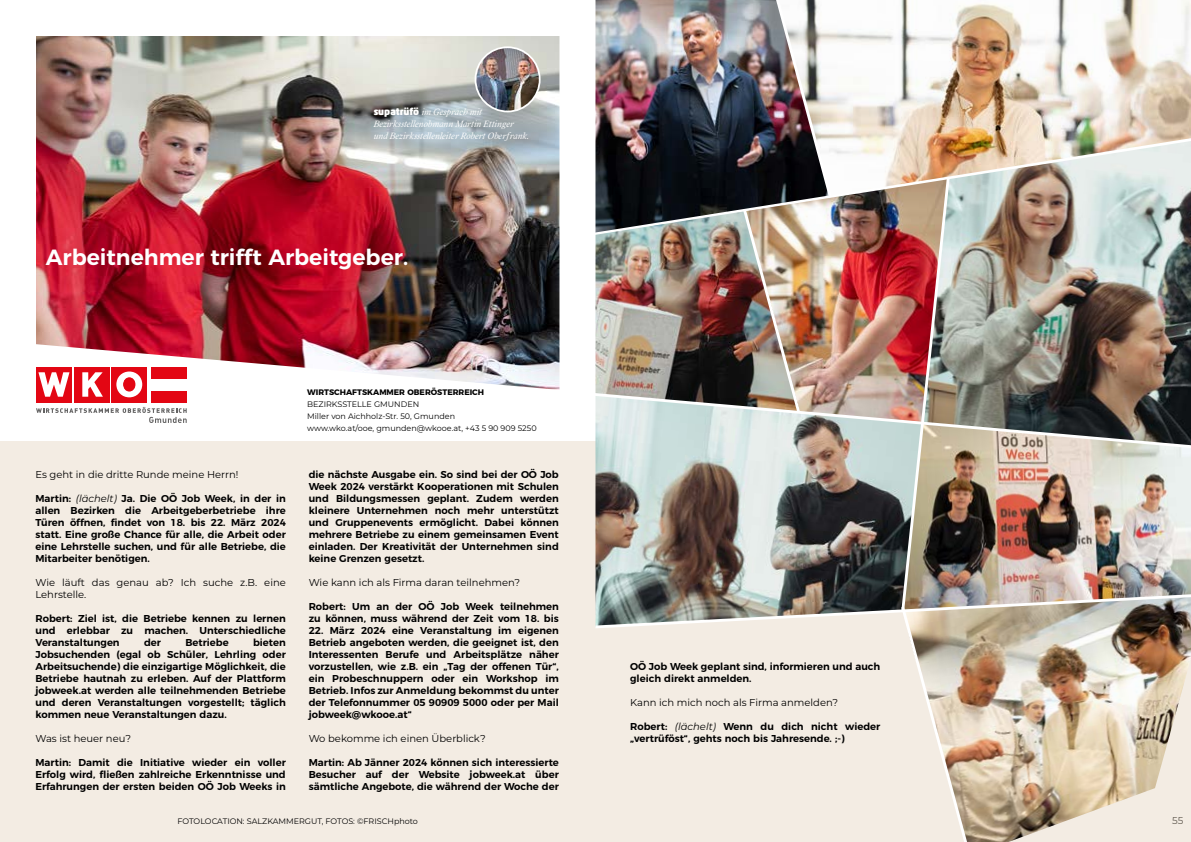
<style>
.page{position:relative;width:1191px;height:842px;background:#fff}
.page>*{position:absolute;margin:0;border:0;box-sizing:border-box;transform-origin:0 0}
.t1{font:600 22px "Montserrat";color:#fff}
.t2{font:600 10px/12px "Montserrat";color:#000;text-align:justify}
.t3{font:10px/12px "Montserrat";color:#000}
.t4{font:italic 300 10px/12px "Addington CF";color:#fff}
.t5{font:8px/12px "Montserrat";color:#000}
.t6{font:700 8px "Montserrat";color:#000}
.s1{font-family:"Akko Rounded Std";font-weight:900;font-style:normal}
.s2{font-weight:400;font-style:italic}
</style>
<div class="page">
<div style="left:0;top:441px;width:1191px;height:401px;background:#f3ece3"></div>
<img style="left:36px;top:36px;width:523px;height:305px">
<img style="left:475px;top:47px;width:65px;height:64px;border-radius:32px">
<div style="left:474px;top:46px;width:66px;height:66px;border:2px solid #fff;border-radius:50%"></div>
<img style="left:36px;top:341px;width:524px;height:49px">
<div style="left:151px;top:379px;width:36px;height:12px;background:#fff"></div>
<div style="left:111px;top:367px;width:36px;height:36px;background:#e30613"></div>
<div style="left:74px;top:367px;width:36px;height:36px;background:#e30613"></div>
<svg style="left:82px;top:372px;width:21px;height:25px"></svg>
<div style="left:36px;top:367px;width:36px;height:36px;background:#e30613"></div>
<svg style="left:38px;top:372px;width:31px;height:25px"></svg>
<div style="left:151px;top:367px;width:36px;height:12px;background:#e30613"></div>
<div style="left:151px;top:391px;width:36px;height:12px;background:#e30613"></div>
<svg style="left:116px;top:371px;width:26px;height:26px"></svg>
<div style="left:124px;top:378px;width:11px;height:13px;background:#e30613;border-radius:50%"></div>
<div style="left:123px;top:377px;width:12px;height:14px;border:1px solid #e30613;border-radius:50%"></div>
<svg style="left:36px;top:407px;width:151px;height:16px"></svg>
<img style="left:595px;top:0;width:596px;height:842px">
<p class="t4" style="left:374px;top:105px;width:157px"><span class="s1">supatrüfö</span> im Gespräch mit<br>Bezirksstellenobmann Martin Ettinger und Bezirksstellenleiter Robert Oberfrank.</p>
<h1 class="t1" style="left:46px;top:239px;width:364px">Arbeitnehmer trifft Arbeitgeber.</h1>
<p class="t3" style="left:35px;top:468px;width:204px">Es geht in die dritte Runde meine Herrn!</p>
<p class="t2" style="left:35px;top:492px;width:252px">Martin: <span class="s2">(lächelt)</span> Ja. Die OÖ Job Week, in der in allen Bezirken die Arbeitgeberbetriebe ihre Türen öffnen, findet von 18. bis 22. März 2024 statt. Eine große Chance für alle, die Arbeit oder eine Lehrstelle suchen, und für alle Betriebe, die Mitarbeiter benötigen.</p>
<p class="t3" style="left:35px;top:576px;width:252px">Wie läuft das genau ab? Ich suche z.B. eine<br>Lehrstelle.</p>
<p class="t2" style="left:35px;top:612px;width:252px">Robert: Ziel ist, die Betriebe kennen zu lernen und erlebbar zu machen. Unterschiedliche Veranstaltungen</p>
<p class="t2" style="left:35px;top:636px;width:252px;text-indent:218px">bieten Jobsuchenden (egal ob Schüler, Lehrling oder Arbeitsuchende) die einzigartige Möglichkeit, die Betriebe hautnah zu erleben. Auf der Plattform jobweek.at werden alle teilnehmenden Betriebe und deren Veranstaltungen vorgestellt; täglich kommen neue Veranstaltungen dazu.</p>
<p class="t3" style="left:35px;top:732px;width:97px">Was ist heuer neu?</p>
<p class="t2" style="left:35px;top:756px;width:252px">Martin: Damit die Initiative wieder ein voller Erfolg wird, fließen zahlreiche Erkenntnisse und Erfahrungen der ersten beiden OÖ Job Weeks in</p>
<p class="t2" style="left:144px;top:636px;width:18px">der</p>
<p class="t2" style="left:185px;top:636px;width:45px">Betriebe</p>
<p class="t6" style="left:307px;top:386px;width:178px">WIRTSCHAFTSKAMMER OBERÖSTERREICH</p>
<p class="t5" style="left:307px;top:398px;width:231px">BEZIRKSSTELLE GMUNDEN<br>Miller von Aichholz-Str. 50, Gmunden<br>www.wko.at/ooe, gmunden@wkooe.at, +43 5 90 909 5250</p>
<p class="t2" style="left:309px;top:468px;width:252px">die nächste Ausgabe ein. So sind bei der OÖ Job Week 2024 verstärkt Kooperationen mit Schulen und Bildungsmessen geplant. Zudem werden kleinere Unternehmen noch mehr unterstützt und Gruppenevents ermöglicht. Dabei können mehrere Betriebe zu einem gemeinsamen Event einladen. Der Kreativität der Unternehmen sind keine Grenzen gesetzt.</p>
<p class="t3" style="left:309px;top:576px;width:213px">Wie kann ich als Firma daran teilnehmen?</p>
<p class="t2" style="left:309px;top:600px;width:252px">Robert: Um an der OÖ Job Week teilnehmen zu können, muss während der Zeit vom 18. bis</p>
<p class="t2" style="left:309px;top:624px;width:252px">22. März 2024 eine Veranstaltung im eigenen Betrieb angeboten werden, die geeignet ist, den Interessenten Berufe und Arbeitsplätze näher vorzustellen, wie z.B. ein „Tag der offenen Tür“, ein Probeschnuppern oder ein Workshop im Betrieb. Infos zur Anmeldung bekommst du unter der Telefonnummer 05 90909 5000 oder per Mail jobweek@wkooe.at“</p>
<p class="t3" style="left:309px;top:732px;width:178px">Wo bekomme ich einen Überblick?</p>
<p class="t2" style="left:309px;top:756px;width:252px">Martin: Ab Jänner 2024 können sich interessierte Besucher auf der Website jobweek.at über sämtliche Angebote, die während der Woche der</p>
<p class="t5" style="left:177px;top:815px;width:242px">FOTOLOCATION: SALZKAMMERGUT, FOTOS: ©FRISCHphoto</p>
<p class="t2" style="left:630px;top:660px;width:252px">OÖ Job Week geplant sind, informieren und auch gleich direkt anmelden.</p>
<p class="t3" style="left:630px;top:696px;width:209px">Kann ich mich noch als Firma anmelden?</p>
<p class="t2" style="left:630px;top:720px;width:252px">Robert: <span class="s2">(lächelt)</span> Wenn du dich nicht wieder „vertrüföst“, gehts noch bis Jahresende. ;-)</p>
<p class="t3" style="left:1172px;top:814px;width:13px">55</p>
</div>
